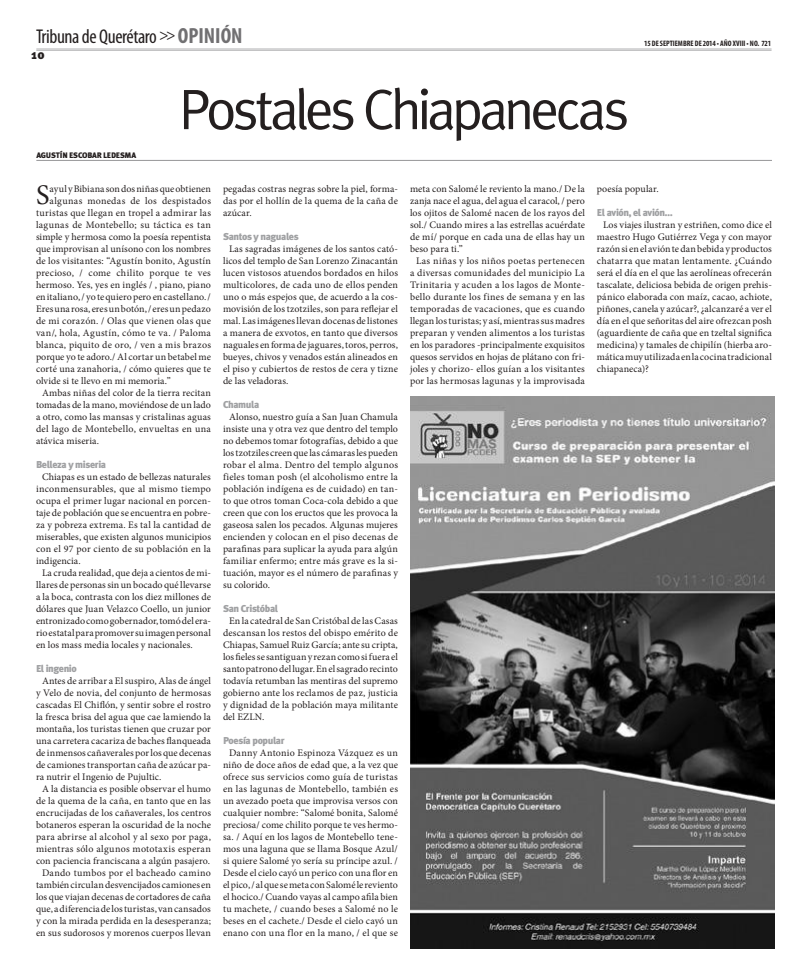
<style>
.page{position:relative;width:808px;height:978px;background:#fff}
.page>*{position:absolute;margin:0;border:0;box-sizing:border-box;transform-origin:0 0}
.t1{font:57px "Meta Plus Normal";letter-spacing:-.065em;color:#241f1f}
.t2{font:28.5px "Minion Pro";color:#241f1f}
.t3{font:condensed 20px "Myriad Pro";letter-spacing:-.02em;color:#241f1f}
.t4{font:900 12.9px "Meta Plus";color:#241f1f}
.t5{font:10px/12px "Minion Pro";letter-spacing:.015em;color:#241f1f;text-align:justify}
.t6{font:900 10px "Meta Plus";letter-spacing:-.035em;color:#a0a1a3}
.t7{font:900 8px "Meta Plus Lining";letter-spacing:-.025em;color:#241f1f}
.t8{font:700 condensed 7.9px "Myriad Pro";color:#241f1f}
.s1{font-size:16px}
.s2{font-weight:700;font-size:22px;color:#717072}
</style>
<div class="page">
<hr style="left:36px;top:48px;width:735px;height:1px;background:#b5b5b6">
<hr style="left:36px;top:50px;width:735px;height:1px;background:#b5b5b6">
<hr style="left:36px;top:160px;width:736px;height:1px;background:#969698">
<img style="left:410px;top:396px;width:364px;height:552px">
<h3 class="t3" style="left:36px;top:24px;width:208px">Tribuna de Querétaro <span class="s1">&gt;&gt;</span> <span class="s2">OPINIÓN</span></h3>
<p class="t4" style="left:32px;top:47px;width:15px">10</p>
<p class="t7" style="left:36px;top:150px;width:101px">AGUSTÍN ESCOBAR LEDESMA</p>
<h1 class="t1" style="left:179px;top:76px;width:452px">Postales Chiapanecas</h1>
<p class="t8" style="left:644px;top:38px;width:128px">15 DE SEPTIEMBRE DE 2014 • AÑO XVIII • NO. 721</p>
<h2 class="t2" style="left:36px;top:176px;width:15px">S</h2>
<p class="t5" style="left:49px;top:183px;width:163px">ayul y Bibiana son dos niñas que obtienen</p>
<p class="t5" style="left:49px;top:195px;width:163px">algunas monedas de los despistados</p>
<p class="t5" style="left:36px;top:207px;width:176px">turistas que llegan en tropel a admirar las</p>
<p class="t5" style="left:36px;top:219px;width:177px">lagunas de Montebello; su táctica es tan</p>
<p class="t5" style="left:36px;top:231px;width:176px">simple y hermosa como la poesía repentista</p>
<p class="t5" style="left:36px;top:243px;width:176px">que improvisan al unísono con los nombres</p>
<p class="t5" style="left:36px;top:255px;width:176px">de los visitantes: “Agustín bonito, Agustín</p>
<p class="t5" style="left:36px;top:267px;width:176px">precioso, / come chilito porque te ves</p>
<p class="t5" style="left:36px;top:279px;width:176px">hermoso. Yes, yes en inglés / , piano, piano</p>
<p class="t5" style="left:36px;top:291px;width:176px">en italiano, / yo te quiero pero en castellano. /</p>
<p class="t5" style="left:36px;top:303px;width:176px">Eres una rosa, eres un botón, / eres un pedazo</p>
<p class="t5" style="left:36px;top:315px;width:176px">de mi corazón. / Olas que vienen olas que</p>
<p class="t5" style="left:36px;top:327px;width:176px">van/, hola, Agustín, cómo te va. / Paloma</p>
<p class="t5" style="left:36px;top:339px;width:176px">blanca, piquito de oro, / ven a mis brazos</p>
<p class="t5" style="left:36px;top:351px;width:176px">porque yo te adoro./ Al cortar un betabel me</p>
<p class="t5" style="left:36px;top:363px;width:176px">corté una zanahoria, / cómo quieres que te</p>
<p class="t5" style="left:36px;top:375px;width:136px">olvide si te llevo en mi memoria.”</p>
<p class="t5" style="left:42px;top:387px;width:170px">Ambas niñas del color de la tierra recitan</p>
<p class="t5" style="left:36px;top:399px;width:176px">tomadas de la mano, moviéndose de un lado</p>
<p class="t5" style="left:36px;top:411px;width:176px">a otro, como las mansas y cristalinas aguas</p>
<p class="t5" style="left:36px;top:423px;width:176px">del lago de Montebello, envueltas en una</p>
<p class="t5" style="left:36px;top:435px;width:65px">atávica miseria.</p>
<p class="t6" style="left:36px;top:459px;width:72px">Belleza y miseria</p>
<p class="t5" style="left:36px;top:471px;width:176px;text-indent:6px">Chiapas es un estado de bellezas naturales inconmensurables, que al mismo tiempo ocupa el primer lugar nacional en porcen&shy;taje de población que se encuentra en pobre&shy;za y pobreza extrema. Es tal la cantidad de miserables, que existen algunos municipios con el 97 por ciento de su población en la indigencia.</p>
<p class="t5" style="left:36px;top:567px;width:176px;text-indent:6px">La cruda realidad, que deja a cientos de mi&shy;llares de personas sin un bocado qué llevarse a la boca, contrasta con los diez millones de dólares que Juan Velazco Coello, un junior entronizado como gobernador, tomó del era&shy;rio estatal para promover su imagen personal en los mass media locales y nacionales.</p>
<p class="t6" style="left:36px;top:663px;width:42px">El ingenio</p>
<p class="t5" style="left:36px;top:675px;width:177px;text-indent:6px">Antes de arribar a El suspiro, Alas de ángel y Velo de novia, del conjunto de hermosas cascadas El Chiflón, y sentir sobre el rostro la fresca brisa del agua que cae lamiendo la montaña, los turistas tienen que cruzar por una carretera cacariza de baches flanqueada de inmensos cañaverales por los que decenas de camiones transportan caña de azúcar pa&shy;ra nutrir el Ingenio de Pujultic.</p>
<p class="t5" style="left:36px;top:783px;width:177px;text-align:center">A la distancia es posible observar el humo de la quema de la caña, en tanto que en las encrucijadas de los cañaverales, los centros botaneros esperan la oscuridad de la noche para abrirse al alcohol y al sexo por paga, mientras sólo algunos mototaxis esperan con paciencia franciscana a algún pasajero.<br>Dando tumbos por el bacheado camino también circulan desvencijados camiones en los que viajan decenas de cortadores de caña que, a diferencia de los turistas, van cansados y con la mirada perdida en la desesperanza; en sus sudorosos y morenos cuerpos llevan</p>
<p class="t5" style="left:223px;top:183px;width:176px">pegadas costras negras sobre la piel, forma&shy;das por el hollín de la quema de la caña de azúcar.</p>
<p class="t6" style="left:223px;top:231px;width:77px">Santos y naguales</p>
<p class="t5" style="left:223px;top:243px;width:177px;text-indent:6px">Las sagradas imágenes de los santos cató&shy;licos del templo de San Lorenzo Zinacantán lucen vistosos atuendos bordados en hilos multicolores, de cada uno de ellos penden uno o más espejos que, de acuerdo a la cos&shy;movisión de los tzotziles, son para reflejar el mal. Las imágenes llevan docenas de listones a manera de exvotos, en tanto que diversos naguales en forma de jaguares, toros, perros, bueyes, chivos y venados están alineados en el piso y cubiertos de restos de cera y tizne de las veladoras.</p>
<p class="t6" style="left:223px;top:399px;width:38px">Chamula</p>
<p class="t5" style="left:223px;top:411px;width:177px;text-indent:6px">Alonso, nuestro guía a San Juan Chamula insiste una y otra vez que dentro del templo no debemos tomar fotografías, debido a que los tzotziles creen que las cámaras les pueden robar el alma. Dentro del templo algunos fieles toman posh (el alcoholismo entre la población indígena es de cuidado) en tan&shy;to que otros toman Coca-cola debido a que creen que con los eructos que les provoca la gaseosa salen los pecados. Algunas mujeres encienden y colocan en el piso decenas de parafinas para suplicar la ayuda para algún familiar enfermo; entre más grave es la si&shy;tuación, mayor es el número de parafinas y su colorido.</p>
<p class="t6" style="left:223px;top:603px;width:57px">San Cristóbal</p>
<p class="t5" style="left:223px;top:615px;width:176px;text-indent:6px">En la catedral de San Cristóbal de las Casas descansan los restos del obispo emérito de Chiapas, Samuel Ruiz García; ante su cripta, los fieles se santiguan y rezan como si fuera el santo patrono del lugar. En el sagrado recinto todavía retumban las mentiras del supremo gobierno ante los reclamos de paz, justicia y dignidad de la población maya militante del EZLN.</p>
<p class="t6" style="left:223px;top:735px;width:63px">Poesía popular</p>
<p class="t5" style="left:223px;top:747px;width:176px;text-indent:6px">Danny Antonio Espinoza Vázquez es un niño de doce años de edad que, a la vez que ofrece sus servicios como guía de turistas en las lagunas de Montebello, también es un avezado poeta que improvisa versos con cualquier nombre: “Salomé bonita, Salomé preciosa/ come chilito porque te ves hermo&shy;sa. / Aquí en los lagos de Montebello tene&shy;mos una laguna que se llama Bosque Azul/ si quiere Salomé yo sería su príncipe azul. / Desde el cielo cayó un perico con una flor en el pico, / al que se meta con Salomé le reviento el hocico./ Cuando vayas al campo afila bien tu machete, / cuando beses a Salomé no le beses en el cachete./ Desde el cielo cayó un enano con una flor en la mano, / el que se</p>
<p class="t5" style="left:410px;top:183px;width:177px">meta con Salomé le reviento la mano./ De la zanja nace el agua, del agua el caracol, / pero los ojitos de Salomé nacen de los rayos del sol./ Cuando mires a las estrellas acuérdate de mí/ porque en cada una de ellas hay un beso para ti.”</p>
<p class="t5" style="left:410px;top:255px;width:176px;text-indent:6px">Las niñas y los niños poetas pertenecen a diversas comunidades del municipio La Trinitaria y acuden a los lagos de Monte&shy;bello durante los fines de semana y en las temporadas de vacaciones, que es cuando llegan los turistas; y así, mientras sus madres preparan y venden alimentos a los turistas en los paradores -principalmente exquisitos quesos servidos en hojas de plátano con fri&shy;joles y chorizo- ellos guían a los visitantes por las hermosas lagunas y la improvisada</p>
<p class="t5" style="left:597px;top:183px;width:63px">poesía popular.</p>
<p class="t6" style="left:597px;top:207px;width:77px">El avión, el avión…</p>
<p class="t5" style="left:597px;top:219px;width:176px;text-indent:6px">Los viajes ilustran y estriñen, como dice el maestro Hugo Gutiérrez Vega y con mayor razón si en el avión te dan bebida y productos chatarra que matan lentamente. ¿Cuándo será el día en el que las aerolíneas ofrecerán tascalate, deliciosa bebida de origen prehis&shy;pánico elaborada con maíz, cacao, achiote, piñones, canela y azúcar?, ¿alcanzaré a ver el día en el que señoritas del aire ofrezcan posh (aguardiente de caña que en tzeltal significa medicina) y tamales de chipilín (hierba aro&shy;mática muy utilizada en la cocina tradicional chiapaneca)?</p>
</div>
